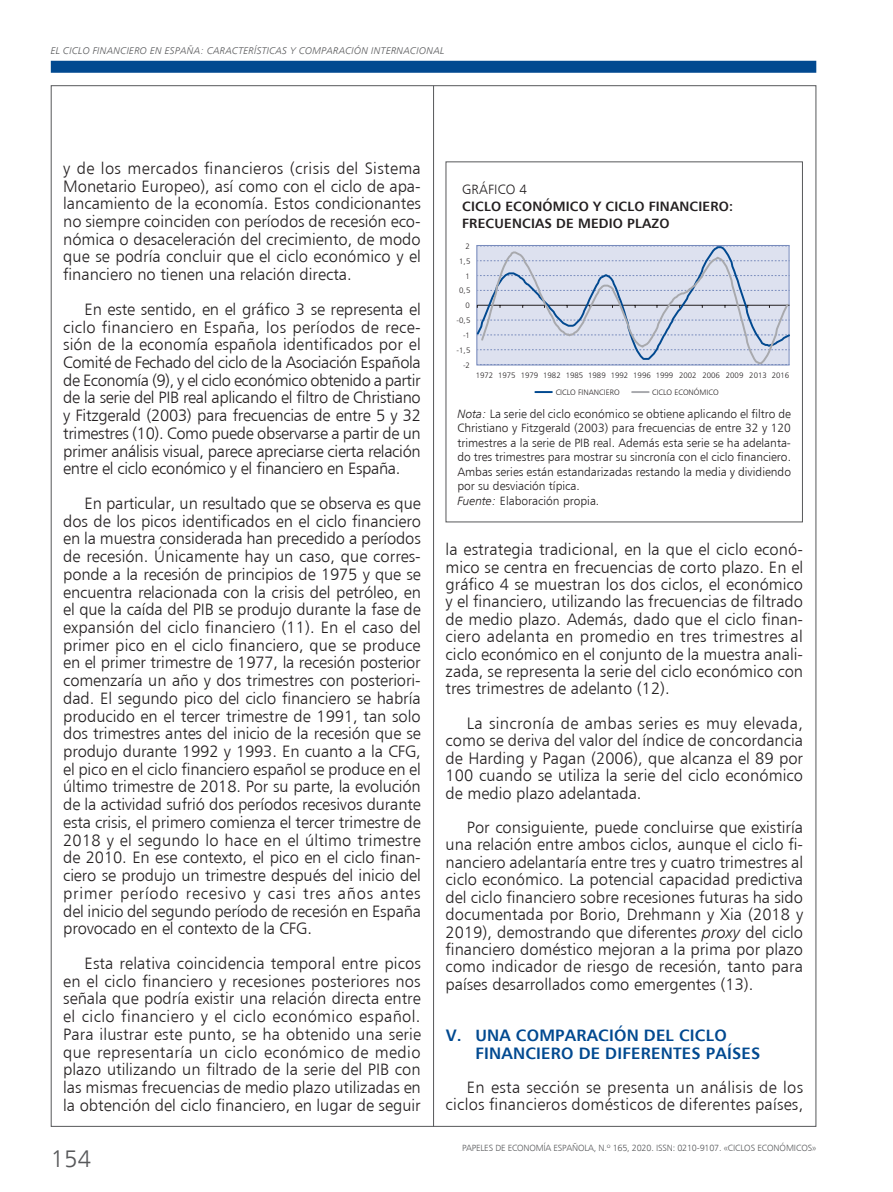
<style>
.page{position:relative;width:893px;height:1192px;background:#fff}
.page>*{position:absolute;margin:0;border:0;box-sizing:border-box;transform-origin:0 0}
.t1{font:24px "Humanist 777 BT Light B";color:#57585a}
.t2{font:16.5px/17.7px "Humanist 777 BT Light B";color:#231f20;text-align:justify}
.t3{font:16.5px/17.4px "Humanist 777 BT Bold B";letter-spacing:.015em;color:#014990}
.t4{font:13.5px/17.2px "Humanist 777 BT Bold B";letter-spacing:.015em;color:#231f20}
.t5{font:13.5px "Humanist 777 BT Light B";letter-spacing:.015em;color:#231f20}
.t6{font:12px/14.4px "Humanist 777 BT Light B";color:#231f20}
.t7{font:9.75px "Humanist 777 BT Light Italic B";letter-spacing:.02em;color:#57585a}
.t8{font:9px "Humanist 777 BT Light B";letter-spacing:-.02em;color:#57585a}
.t9{font:7.8px/16.5px "Humanist 777 BT Light B";letter-spacing:-.005em;color:#231f20}
.s1{font-family:"Humanist 777 BT Light Italic B"}
</style>
<div class="page">
<div style="left:51px;top:61px;width:765px;height:12px;background:#014990"></div>
<hr style="left:433px;top:86px;width:1px;height:1040px;background:#57585a">
<div style="left:446px;top:161px;width:357px;height:361px;border:1px solid #57585a"></div>
<svg style="left:476px;top:245px;width:314px;height:121px;background:#ced4e5"></svg>
<svg style="left:535px;top:391px;width:17px;height:2px"></svg>
<svg style="left:632px;top:391px;width:17px;height:2px"></svg>
<p class="t7" style="left:51px;top:45px;width:395px">EL CICLO FINANCIERO EN ESPAÑA: CARACTERÍSTICAS Y COMPARACIÓN INTERNACIONAL</p>
<p class="t2" style="left:63px;top:159px;width:359px">y de los mercados financieros (crisis del Sistema Monetario Europeo), así como con el ciclo de apa&shy;lancamiento de la economía. Estos condicionantes no siempre coinciden con períodos de recesión eco&shy;nómica o desaceleración del crecimiento, de modo que se podría concluir que el ciclo económico y el financiero no tienen una relación directa.</p>
<p class="t2" style="left:63px;top:300px;width:359px;text-indent:21px">En este sentido, en el gráfico 3 se representa el ciclo financiero en España, los períodos de rece&shy;sión de la economía española identificados por el Comité de Fechado del ciclo de la Asociación Española de Economía (9), y el ciclo económico obtenido a partir de la serie del PIB real aplicando el filtro de Christiano y Fitzgerald (2003) para frecuencias de entre 5 y 32 trimestres (10). Como puede observarse a partir de un primer análisis visual, parece apreciarse cierta relación entre el ciclo económico y el financiero en España.</p>
<p class="t2" style="left:63px;top:494px;width:359px;text-indent:21px">En particular, un resultado que se observa es que dos de los picos identificados en el ciclo financiero en la muestra considerada han precedido a períodos de recesión. Únicamente hay un caso, que corres&shy;ponde a la recesión de principios de 1975 y que se encuentra relacionada con la crisis del petróleo, en el que la caída del PIB se produjo durante la fase de expansión del ciclo financiero (11). En el caso del primer pico en el ciclo financiero, que se produce en el primer trimestre de 1977, la recesión posterior comenzaría un año y dos trimestres con posteriori&shy;dad. El segundo pico del ciclo financiero se habría producido en el tercer trimestre de 1991, tan solo dos trimestres antes del inicio de la recesión que se produjo durante 1992 y 1993. En cuanto a la CFG, el pico en el ciclo financiero español se produce en el último trimestre de 2018. Por su parte, la evolución de la actividad sufrió dos períodos recesivos durante esta crisis, el primero comienza el tercer trimestre de 2018 y el segundo lo hace en el último trimestre de 2010. En ese contexto, el pico en el ciclo finan&shy;ciero se produjo un trimestre después del inicio del primer período recesivo y casi tres años antes del inicio del segundo período de recesión en España provocado en el contexto de la CFG.</p>
<p class="t2" style="left:63px;top:953px;width:359px;text-indent:21px">Esta relativa coincidencia temporal entre picos en el ciclo financiero y recesiones posteriores nos señala que podría existir una relación directa entre el ciclo financiero y el ciclo económico español.<br>Para ilustrar este punto, se ha obtenido una serie que representaría un ciclo económico de medio plazo utilizando un filtrado de la serie del PIB con las mismas frecuencias de medio plazo utilizadas en la obtención del ciclo financiero, en lugar de seguir</p>
<h1 class="t1" style="left:51px;top:1143px;width:42px">154</h1>
<p class="t5" style="left:462px;top:181px;width:66px">GRÁFICO 4</p>
<p class="t4" style="left:462px;top:197px;width:272px">CICLO ECONÓMICO Y CICLO FINANCIERO:<br>FRECUENCIAS DE MEDIO PLAZO</p>
<p class="t9" style="left:466px;top:238px;width:6px">2</p>
<p class="t9" style="left:459px;top:253px;width:13px">1,5</p>
<p class="t9" style="left:466px;top:267px;width:6px">1</p>
<p class="t9" style="left:459px;top:282px;width:13px">0,5</p>
<p class="t9" style="left:466px;top:297px;width:6px">0</p>
<p class="t9" style="left:456px;top:312px;width:15px">-0,5</p>
<p class="t9" style="left:463px;top:327px;width:9px">-1</p>
<p class="t9" style="left:456px;top:341px;width:15px">-1,5</p>
<p class="t9" style="left:463px;top:356px;width:9px">-2</p>
<p class="t9" style="left:556px;top:367px;width:235px;text-indent:-80px">1972 1975 1979 1982 1985 1989 1992 1996 1999 2002 2006 2009 2013 2016<br>CICLO FINANCIERO</p>
<p class="t9" style="left:652px;top:383px;width:68px">CICLO ECONÓMICO</p>
<p class="t6" style="left:457px;top:406px;width:335px"><span class="s1">Nota:</span> La serie del ciclo económico se obtiene aplicando el filtro de Christiano y Fitzgerald (2003) para frecuencias de entre 32 y 120 trimestres a la serie de PIB real. Además esta serie se ha adelanta&shy;do tres trimestres para mostrar su sincronía con el ciclo financiero.<br>Ambas series están estandarizadas restando la media y dividiendo por su desviación típica.<br><span class="s1">Fuente:</span> Elaboración propia.</p>
<p class="t2" style="left:446px;top:540px;width:359px">la estrategia tradicional, en la que el ciclo econó&shy;mico se centra en frecuencias de corto plazo. En el gráfico 4 se muestran los dos ciclos, el económico y el financiero, utilizando las frecuencias de filtrado de medio plazo. Además, dado que el ciclo finan&shy;ciero adelanta en promedio en tres trimestres al ciclo económico en el conjunto de la muestra anali&shy;zada, se representa la serie del ciclo económico con tres trimestres de adelanto (12).</p>
<p class="t2" style="left:446px;top:714px;width:359px;text-indent:21px">La sincronía de ambas series es muy elevada, como se deriva del valor del índice de concordancia de Harding y Pagan (2006), que alcanza el 89 por 100 cuando se utiliza la serie del ciclo económico de medio plazo adelantada.</p>
<p class="t2" style="left:446px;top:818px;width:359px;text-indent:21px">Por consiguiente, puede concluirse que existiría una relación entre ambos ciclos, aunque el ciclo fi&shy;nanciero adelantaría entre tres y cuatro trimestres al ciclo económico. La potencial capacidad predictiva del ciclo financiero sobre recesiones futuras ha sido documentada por Borio, Drehmann y Xia (2018 y 2019), demostrando que diferentes <span class="s1">proxy</span> del ciclo financiero doméstico mejoran a la prima por plazo como indicador de riesgo de recesión, tanto para países desarrollados como emergentes (13).</p>
<p class="t3" style="left:475px;top:1026px;width:286px;text-indent:-30px">V. UNA COMPARACIÓN DEL CICLO<br>FINANCIERO DE DIFERENTES PAÍSES</p>
<p class="t2" style="left:446px;top:1077px;width:359px;text-align:right">En esta sección se presenta un análisis de los ciclos financieros domésticos de diferentes países,</p>
<p class="t8" style="left:462px;top:1142px;width:356px">PAPELES DE ECONOMÍA ESPAÑOLA, N.º 165, 2020. ISSN: 0210-9107. «CICLOS ECONÓMICOS»</p>
</div>
